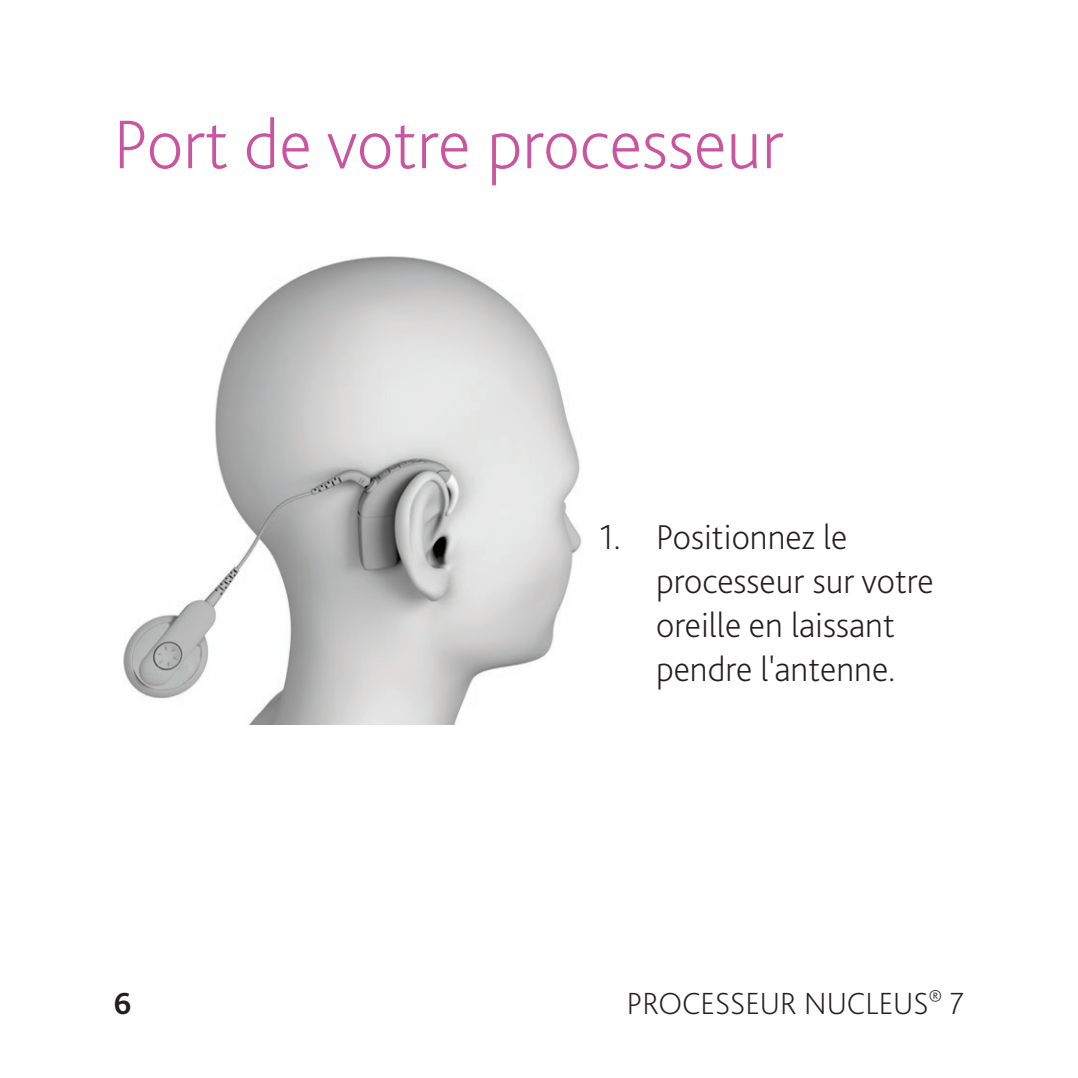
<style>
.page{position:relative;width:1078px;height:1078px;background:#fff}
.page>*{position:absolute;margin:0;border:0;box-sizing:border-box;transform-origin:0 0}
.Heading_2{font:200 72px "Bliss Pro";color:#c955a0}
.Body_Copy_-_steps{font:200 36px/44px "Bliss Pro";color:#231f20}
.t1{font:200 32px "Bliss Pro";color:#231f20}
.t2{font:700 32px "Bliss Pro";color:#231f20}
</style>
<div class="page">
<img style="left:123px;top:256px;width:459px;height:468px">
<p class="Heading_2" style="left:113px;top:99px;width:671px">Port de votre processeur</p>
<p class="Body_Copy_-_steps" style="left:656px;top:514px;width:279px;text-indent:-57px">1. Positionnez le processeur sur votre oreille en laissant pendre l'antenne.</p>
<p class="t2" style="left:113px;top:983px;width:20px">6</p>
<p class="t1" style="left:626px;top:983px;width:339px">PROCESSEUR NUCLEUS<sup>®</sup> 7</p>
</div>
